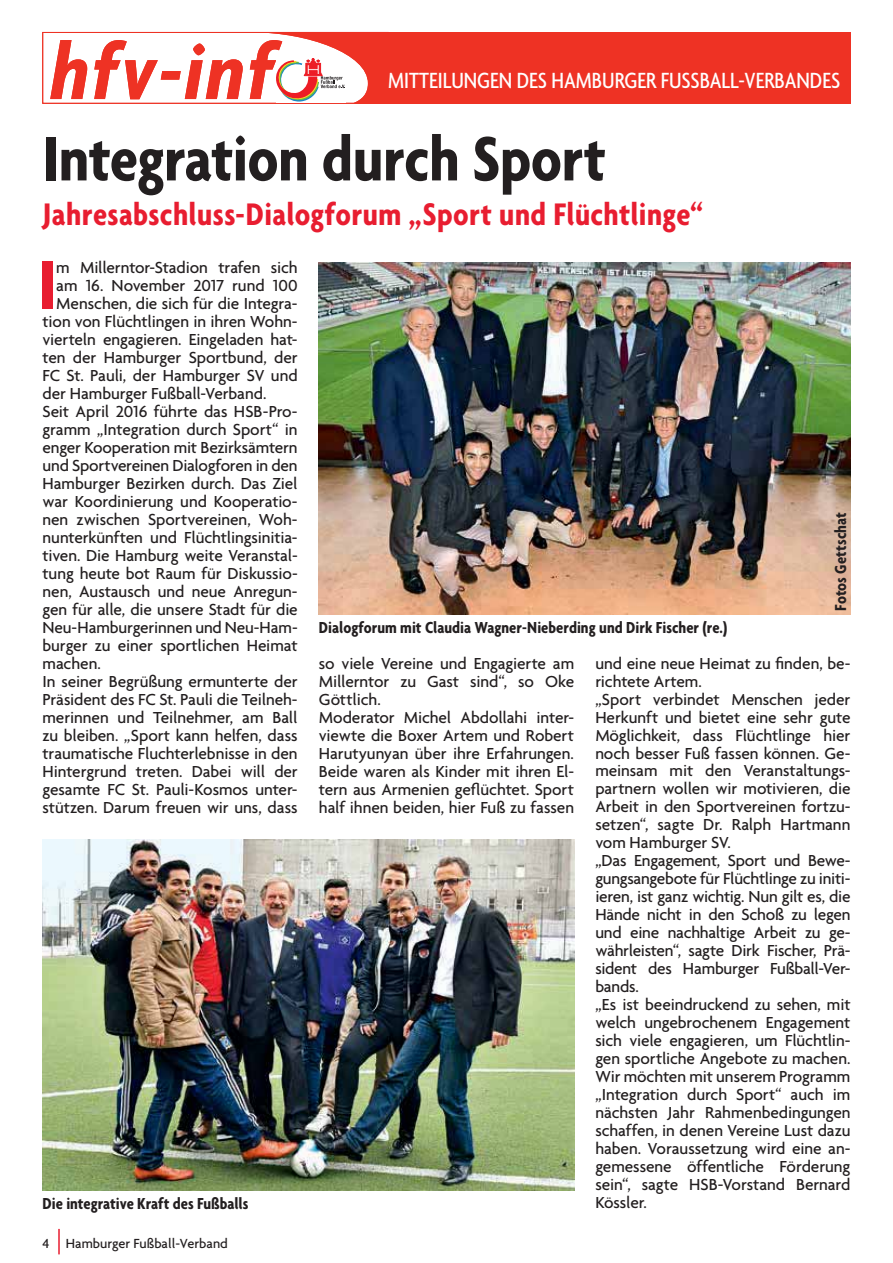
<style>
.page{position:relative;width:893px;height:1263px;background:#fff}
.page>*{position:absolute;margin:0;border:0;box-sizing:border-box;transform-origin:0 0}
.t1{font:italic 700 condensed 85.8px "Agenda";letter-spacing:.04em;color:#ee3224}
.t2{font:700 condensed 73.65px "Agenda";color:#e81d30}
.t3{font:700 condensed 67.5px "Agenda";letter-spacing:-.01em;color:#231f20}
.t4{font:700 condensed 33.75px "Agenda";letter-spacing:.01em;color:#e81d30}
.t5{font:500 condensed 23.85px "Agenda";color:#fff}
.t6{font:500 17.25px/18px "Agenda";letter-spacing:-.005em;color:#231f20}
.t7{font:700 condensed 17.25px "Agenda";color:#231f20}
.t8{font:500 14.25px "Agenda";color:#231f20}
</style>
<div class="page">
<hr style="left:58px;top:1229px;width:2px;height:25px;background:#e81d30">
<div style="left:42px;top:32px;width:346px;height:72px;border:1px solid #ee3224"></div>
<div style="left:388px;top:32px;width:462px;height:72px;background:#ee3224"></div>
<svg style="left:248px;top:32px;width:140px;height:72px"></svg>
<img style="left:319px;top:262px;width:531px;height:353px">
<img style="left:43px;top:839px;width:531px;height:352px">
<h1 class="t1" style="left:51px;top:25px;width:224px">hfv-inf</h1>
<h3 class="t5" style="left:388px;top:72px;width:453px">MITTEILUNGEN DES HAMBURGER FUSSBALL-VERBANDES</h3>
<h3 class="t3" style="left:43px;top:139px;width:565px">Integration durch Sport</h3>
<h3 class="t4" style="left:43px;top:205px;width:662px">Jahresabschluss-Dialogforum „Sport und Flüchtlinge“</h3>
<h2 class="t2" style="left:39px;top:264px;width:19px">I</h2>
<p class="t6" style="left:56px;top:259px;width:243px">m Millerntor-Stadion trafen sich</p>
<p class="t6" style="left:56px;top:277px;width:243px">am 16. November 2017 rund 100</p>
<p class="t6" style="left:56px;top:295px;width:243px">Menschen, die sich für die Integra-</p>
<p class="t6" style="left:43px;top:313px;width:257px">tion von Flüchtlingen in ihren Wohn-</p>
<p class="t6" style="left:43px;top:331px;width:257px">vierteln engagieren. Eingeladen hat-</p>
<p class="t6" style="left:43px;top:349px;width:257px">ten der Hamburger Sportbund, der</p>
<p class="t6" style="left:43px;top:367px;width:257px">FC St. Pauli, der Hamburger SV und</p>
<p class="t6" style="left:43px;top:385px;width:225px">der Hamburger Fußball-Verband.</p>
<p class="t6" style="left:43px;top:403px;width:257px">Seit April 2016 führte das HSB-Pro-</p>
<p class="t6" style="left:43px;top:421px;width:257px">gramm „Integration durch Sport“ in</p>
<p class="t6" style="left:43px;top:439px;width:257px">enger Kooperation mit Bezirksämtern</p>
<p class="t6" style="left:43px;top:457px;width:257px">und Sportvereinen Dialogforen in den</p>
<p class="t6" style="left:43px;top:475px;width:257px">Hamburger Bezirken durch. Das Ziel</p>
<p class="t6" style="left:43px;top:493px;width:257px">war Koordinierung und Kooperatio-</p>
<p class="t6" style="left:43px;top:511px;width:257px">nen zwischen Sportvereinen, Woh-</p>
<p class="t6" style="left:43px;top:529px;width:257px">nunterkünften und Flüchtlingsinitia-</p>
<p class="t6" style="left:43px;top:547px;width:257px">tiven. Die Hamburg weite Veranstal-</p>
<p class="t6" style="left:43px;top:565px;width:257px">tung heute bot Raum für Diskussio-</p>
<p class="t6" style="left:43px;top:583px;width:257px">nen, Austausch und neue Anregun-</p>
<p class="t6" style="left:43px;top:601px;width:257px">gen für alle, die unsere Stadt für die</p>
<p class="t6" style="left:43px;top:619px;width:257px">Neu-Hamburgerinnen und Neu-Ham -</p>
<p class="t6" style="left:43px;top:637px;width:257px">burger zu einer sportlichen Heimat</p>
<p class="t6" style="left:43px;top:655px;width:60px">machen.</p>
<p class="t6" style="left:43px;top:673px;width:257px">In seiner Begrüßung ermunterte der</p>
<p class="t6" style="left:43px;top:691px;width:257px">Präsident des FC St. Pauli die Teilneh-</p>
<p class="t6" style="left:43px;top:709px;width:257px">merinnen und Teilnehmer, am Ball</p>
<p class="t6" style="left:43px;top:727px;width:257px">zu bleiben. „Sport kann helfen, dass</p>
<p class="t6" style="left:43px;top:745px;width:257px">traumatische Fluchterlebnisse in den</p>
<p class="t6" style="left:43px;top:763px;width:257px">Hintergrund treten. Dabei will der</p>
<p class="t6" style="left:43px;top:781px;width:257px">gesamte FC St. Pauli-Kosmos unter-</p>
<p class="t6" style="left:43px;top:799px;width:257px">stützen. Darum freuen wir uns, dass</p>
<p class="t7" style="left:836px;top:611px;width:100px;rotate:-90deg">Fotos Gettschat</p>
<p class="t7" style="left:319px;top:622px;width:410px">Dialogforum mit Claudia Wagner-Nieberding und Dirk Fischer (re.)</p>
<p class="t6" style="left:319px;top:655px;width:257px">so viele Vereine und Engagierte am<br>Millerntor zu Gast sind“, so Oke<br>Göttlich.<br>Moderator Michel Abdollahi inter&shy;viewte die Boxer Artem und Robert<br>Harutyunyan über ihre Erfahrungen.<br>Beide waren als Kinder mit ihren El&shy;tern aus Armenien geflüchtet. Sport half ihnen beiden, hier Fuß zu fassen</p>
<p class="t6" style="left:595px;top:655px;width:257px">und eine neue Heimat zu finden, be&shy;richtete Artem.<br>„Sport verbindet Menschen jeder Herkunft und bietet eine sehr gute Möglichkeit, dass Flüchtlinge hier noch besser Fuß fassen können. Ge&shy;meinsam mit den Veranstaltungs&shy;partnern wollen wir motivieren, die Arbeit in den Sportvereinen fortzu&shy;setzen“, sagte Dr. Ralph Hartmann vom Hamburger SV.<br>„Das Engagement, Sport und Bewe&shy;gungsangebote für Flüchtlinge zu initi&shy;ieren, ist ganz wichtig. Nun gilt es, die Hände nicht in den Schoß zu legen und eine nachhaltige Arbeit zu ge&shy;währleisten“, sagte Dirk Fischer, Prä&shy;sident des Hamburger Fußball-Ver - bands.<br>„Es ist beeindruckend zu sehen, mit welch ungebrochenem Engagement sich viele engagieren, um Flüchtlin&shy;gen sportliche Angebote zu machen.<br>Wir möchten mit unserem Programm „Integration durch Sport“ auch im nächsten Jahr Rahmenbedingungen schaffen, in denen Vereine Lust dazu haben. Voraussetzung wird eine an&shy;gemessene öffentliche Förderung sein“, sagte HSB-Vorstand Bernard</p>
<p class="t7" style="left:43px;top:1198px;width:207px">Die integrative Kraft des Fußballs</p>
<p class="t6" style="left:595px;top:1195px;width:53px">Kössler.</p>
<p class="t8" style="left:43px;top:1238px;width:187px">4 Hamburger Fußball-Verband</p>
</div>
